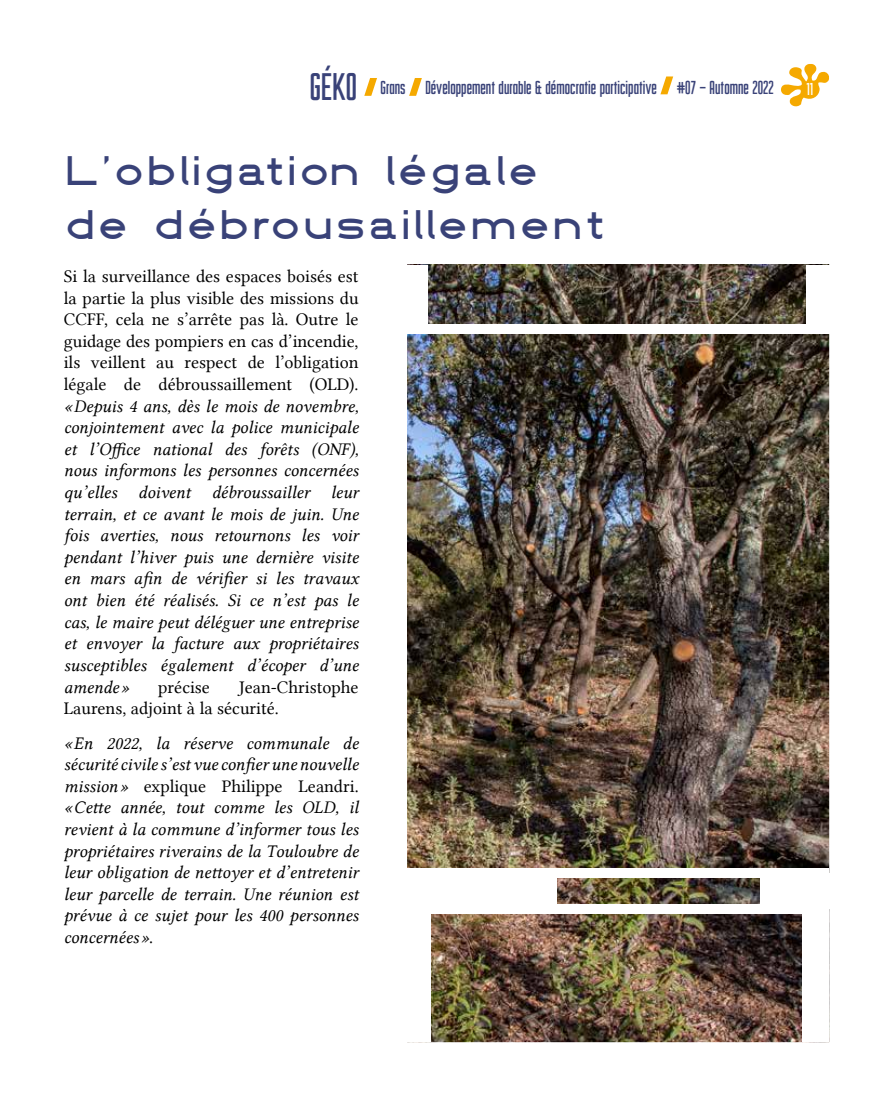
<style>
.page{position:relative;width:893px;height:1106px;background:#fff}
.page>*{position:absolute;margin:0;border:0;box-sizing:border-box;transform-origin:0 0}
.t1{font:45px/54px "DIN1451 fette Breitschrift 1936";color:#394278}
.t2{font:19.5px "Sturkopf";color:#394278}
.t3{font:18px/21.6px "Lin Libertine I";color:#000;text-align:justify}
.t4{font:18px/21.6px "Lin Libertine";color:#000;text-align:justify}
.t5{font:18px "Sturkopf";color:#fff}
.s1{font-size:40.05px}
.s2{font-family:"Lin Libertine I"}
.s3{font-family:"Lin Libertine"}
</style>
<div class="page">
<img style="left:407px;top:64px;width:423px;height:979px">
<svg style="left:364px;top:78px;width:13px;height:18px"></svg>
<svg style="left:409px;top:78px;width:13px;height:18px"></svg>
<svg style="left:660px;top:76px;width:13px;height:18px"></svg>
<p class="t2" style="left:310px;top:77px;width:465px"><span class="s1">GÉKO</span> Grans Développement durable &amp; démocratie participative #07 – Automne 2022</p>
<h1 class="t1" style="left:64px;top:141px;width:544px">L’obligation légale de débrousaillement</h1>
<p class="t4" style="left:64px;top:265px;width:296px">Si la surveillance des espaces boisés est la partie la plus visible des missions du CCFF, cela ne s’arrête pas là. Outre le guidage des pompiers en cas d’incendie, ils veillent au respect de l’obligation légale de débroussaillement (OLD).</p>
<p class="t3" style="left:64px;top:395px;width:296px">« Depuis 4 ans, dès le mois de novembre, conjointement avec la police municipale et l’Office national des forêts (ONF), nous informons les personnes concernées qu’elles doivent débroussailler leur terrain, et ce avant le mois de juin. Une fois averties, nous retournons les voir pendant l’hiver puis une dernière visite en mars afin de vérifier si les travaux ont bien été réalisés. Si ce n’est pas le cas, le maire peut déléguer une entreprise et envoyer la facture aux propriétaires susceptibles également d’écoper d’une amende »</p>
<p class="t4" style="left:64px;top:676px;width:296px;text-indent:175px">Jean-Christophe<br>Laurens, adjoint à la sécurité.</p>
<p class="t3" style="left:64px;top:732px;width:296px">« En 2022, la réserve communale de sécurité civile s’est vue confier une nouvelle</p>
<p class="t4" style="left:64px;top:775px;width:296px"><span class="s2">mission »</span> explique Philippe Leandri.</p>
<p class="t3" style="left:64px;top:797px;width:296px">« Cette année, tout comme les OLD, il revient à la commune d’informer tous les propriétaires riverains de la Touloubre de leur obligation de nettoyer et d’entretenir leur parcelle de terrain. Une réunion est prévue à ce sujet pour les 400 personnes concernées »<span class="s3">.</span></p>
<p class="t4" style="left:158px;top:676px;width:53px">précise</p>
<p class="t5" style="left:806px;top:79px;width:8px">11</p>
</div>
